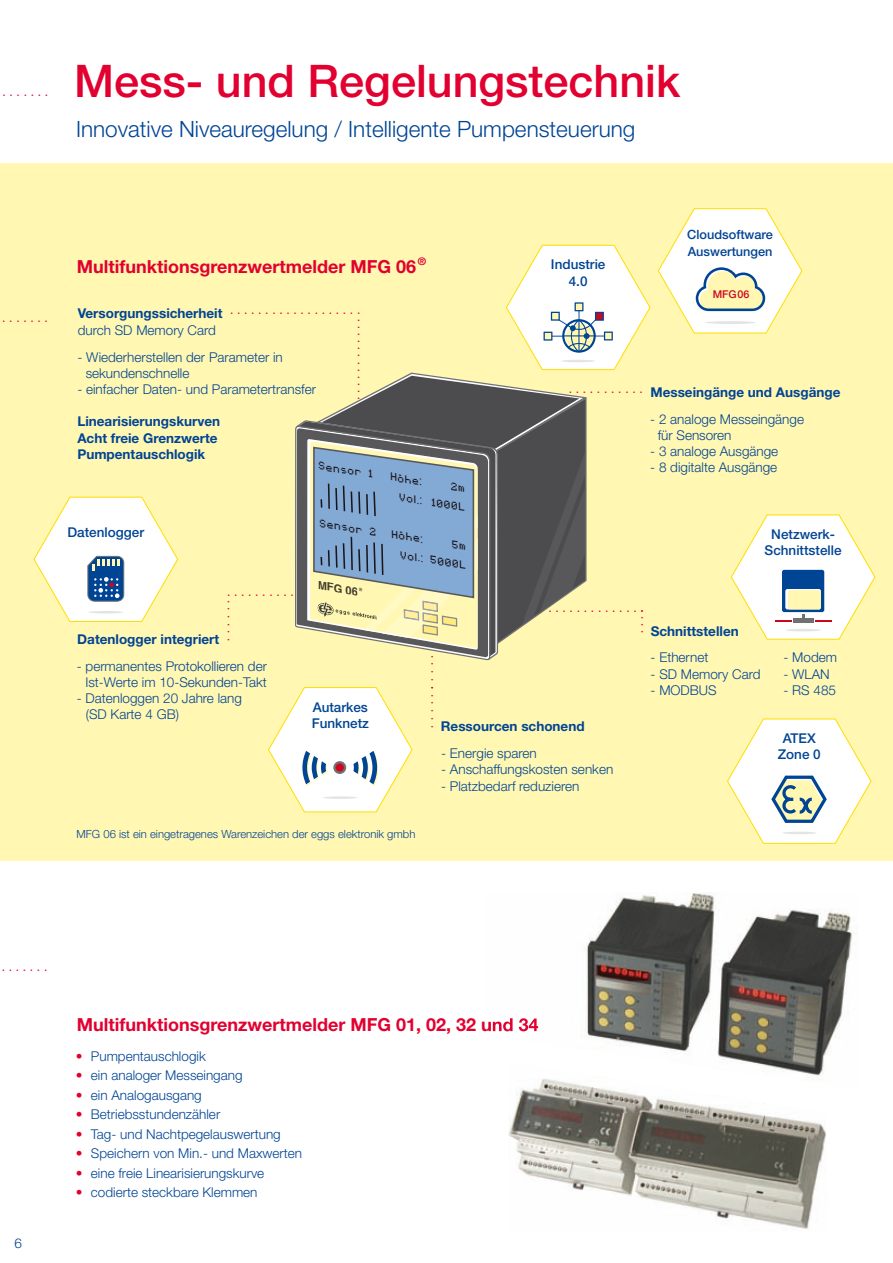
<style>
.page{position:relative;width:893px;height:1263px;background:#fff}
.page>*{position:absolute;margin:0;border:0;box-sizing:border-box;transform-origin:0 0}
.t1{font:500 45px "Helvetica Neue";color:#e20030}
.t2{font:300 22.5px "Helvetica Neue";color:#004494}
.t3{font:700 18px "Helvetica Neue";color:#e20030}
.t4{font:italic 17.25px/18.9px "SGK100";color:#1a171c;text-align:right}
.t5{font:300 13.5px/19.5px "Helvetica Neue";color:#004494}
.t6{font:700 13.5px/16.2px "Helvetica Neue";color:#004494}
.t7{font:500 13.5px/16.2px "Helvetica Neue";color:#004494;text-align:center}
.t8{font:300 13.5px/19.5px "Helvetica Neue";color:#e20030;text-align:justify}
.t9{font:500 12.75px/16.2px "Helvetica Neue";color:#004494}
.t10{font:12.15px "Helvetica Neue";color:#e20030}
.t11{font:300 11.25px "Helvetica Neue";color:#004494}
.t12{font:italic 700 11.25px "Helvetica";color:#3f3d2c}
.t13{font:500 10.8px "Helvetica Neue";color:#cd071e}
</style>
<div class="page">
<div style="left:0;top:164px;width:893px;height:697px;background:#fff7b2"></div>
<img style="left:509px;top:1090px;width:266px;height:134px">
<img style="left:775px;top:1117px;width:51px;height:113px">
<img style="left:521px;top:893px;width:331px;height:197px">
<img style="left:486px;top:1018px;width:52px;height:17px">
<svg style="left:731px;top:514px;width:145px;height:126px"></svg>
<div style="left:782px;top:570px;width:42px;height:42px;background:#004494;border-radius:2px"></div>
<div style="left:785px;top:589px;width:36px;height:20px;background:#fff;border-radius:2px"></div>
<div style="left:788px;top:590px;width:33px;height:19px;background:#fff7b2;border-radius:2px"></div>
<svg style="left:268px;top:687px;width:145px;height:125px"></svg>
<svg style="left:334px;top:762px;width:11px;height:11px"></svg>
<div style="left:333px;top:761px;width:13px;height:13px;border:2px solid #707173;border-radius:50%"></div>
<hr style="left:323px;top:796px;width:35px;height:3px;background:#e3e4e5;border-radius:50%">
<svg style="left:658px;top:208px;width:145px;height:126px"></svg>
<svg style="left:727px;top:718px;width:145px;height:126px"></svg>
<hr style="left:782px;top:832px;width:35px;height:2px;background:#e3e4e5;border-radius:50%">
<svg style="left:33px;top:496px;width:145px;height:126px"></svg>
<svg style="left:295px;top:426px;width:195px;height:234px"></svg>
<svg style="left:297px;top:244px;width:354px;height:413px"></svg>
<p class="t10" style="left:3px;top:88px;width:47px">· · · · · · ·</p>
<h1 class="t1" style="left:74px;top:54px;width:608px">Mess- und Regelungstechnik</h1>
<h2 class="t2" style="left:76px;top:115px;width:561px">Innovative Niveauregelung / Intelligente Pumpensteuerung</h2>
<p class="t10" style="left:2px;top:313px;width:47px">· · · · · · ·</p>
<h3 class="t3" style="left:77px;top:255px;width:351px">Multifunktionsgrenzwertmelder MFG 06 <sup>®</sup></h3>
<p class="t6" style="left:78px;top:305px;width:146px">Versorgungssicherheit</p>
<p class="t5" style="left:78px;top:320px;width:140px">durch SD Memory Card</p>
<p class="t5" style="left:86px;top:348px;width:199px;line-height:16.2px;text-indent:-8px">- Wiederherstellen der Parameter in sekundenschnelle</p>
<p class="t5" style="left:77px;top:379px;width:240px">- einfacher Daten- und Parametertransfer</p>
<p class="t6" style="left:77px;top:413px;width:144px">Linearisierungskurven<br>Acht freie Grenzwerte<br>Pumpentauschlogik</p>
<p class="t10" style="left:230px;top:305px;width:132px">· · · · · · · · · · · · · · · · · · ·</p>
<p class="t10" style="left:351px;top:414px;width:96px;rotate:-90deg">· · · · · · · · · · · · · ·</p>
<p class="t4" style="left:321px;top:456px;width:56px;rotate:9deg">Sensor 1</p>
<p class="t7" style="left:68px;top:524px;width:78px">Datenlogger</p>
<p class="t4" style="left:322px;top:513px;width:58px;rotate:9deg">Sensor 2</p>
<p class="t10" style="left:227px;top:587px;width:82px">· · · · · · · · · · · ·</p>
<p class="t12" style="left:320px;top:575px;width:46px;rotate:10deg">MFG 06<sup>®</sup></p>
<p class="t4" style="left:393px;top:467px;width:36px;rotate:9deg">Höhe:<br>Vol.:</p>
<p class="t4" style="left:394px;top:524px;width:33px;rotate:9deg">Höhe:</p>
<p class="t4" style="left:437px;top:474px;width:35px;rotate:9deg">2m<br>1000L</p>
<p class="t4" style="left:406px;top:526px;width:68px;rotate:9deg">5m<br>Vol.: 5000L</p>
<p class="t7" style="left:551px;top:256px;width:56px">Industrie<br>4.0</p>
<p class="t10" style="left:569px;top:384px;width:76px">· · · · · · · · · · ·</p>
<p class="t6" style="left:77px;top:631px;width:143px">Datenlogger integriert</p>
<p class="t10" style="left:237px;top:600px;width:42px;rotate:90deg">· · · · · ·</p>
<p class="t5" style="left:77px;top:658px;width:192px;line-height:16.2px;text-align:right">- permanentes Protokollieren der<br>Ist-Werte im 10-Sekunden-Takt</p>
<p class="t5" style="left:86px;top:690px;width:158px;line-height:16.2px;text-indent:-9px">- Datenloggen 20 Jahre lang (SD Karte 4 GB)</p>
<p class="t7" style="left:312px;top:699px;width:59px;text-align:left">Autarkes<br>Funknetz</p>
<p class="t10" style="left:440px;top:617px;width:112px;rotate:90deg">· · · · · · · · · · · · · · ·</p>
<p class="t10" style="left:644px;top:619px;width:5px;rotate:-180deg">·</p>
<p class="t10" style="left:650px;top:616px;width:19px;rotate:90deg">· · ·</p>
<p class="t10" style="left:548px;top:603px;width:97px">· · · · · · · · · · · · · ·</p>
<p class="t6" style="left:441px;top:718px;width:145px">Ressourcen schonend</p>
<p class="t5" style="left:441px;top:743px;width:97px">- Energie sparen</p>
<p class="t5" style="left:441px;top:760px;width:174px">- Anschaffungskosten senken</p>
<p class="t5" style="left:441px;top:776px;width:140px">- Platzbedarf reduzieren</p>
<p class="t9" style="left:687px;top:227px;width:87px">Cloudsoftware<br>Auswertungen</p>
<p class="t13" style="left:713px;top:287px;width:38px">MFG06</p>
<p class="t6" style="left:650px;top:384px;width:191px">Messeingänge und Ausgänge</p>
<p class="t5" style="left:658px;top:411px;width:148px;line-height:16.2px;text-indent:-8px">- 2 analoge Messeingänge für Sensoren</p>
<p class="t5" style="left:650px;top:441px;width:130px">- 3 analoge Ausgänge</p>
<p class="t5" style="left:650px;top:458px;width:129px">- 8 digitalte Ausgänge</p>
<p class="t7" style="left:765px;top:526px;width:79px">Netzwerk-<br>Schnittstelle</p>
<p class="t6" style="left:651px;top:623px;width:89px">Schnittstellen</p>
<p class="t5" style="left:651px;top:648px;width:59px">- Ethernet</p>
<p class="t5" style="left:651px;top:664px;width:111px">- SD Memory Card</p>
<p class="t5" style="left:651px;top:680px;width:68px">- MODBUS</p>
<p class="t5" style="left:783px;top:648px;width:55px">- Modem</p>
<p class="t5" style="left:783px;top:664px;width:48px">- WLAN</p>
<p class="t5" style="left:783px;top:680px;width:54px">- RS 485</p>
<p class="t7" style="left:778px;top:730px;width:45px">ATEX<br>Zone 0</p>
<p class="t11" style="left:77px;top:827px;width:340px">MFG 06 ist ein eingetragenes Warenzeichen der eggs elektronik gmbh</p>
<p class="t10" style="left:2px;top:962px;width:47px">· · · · · · ·</p>
<p class="t5" style="left:15px;top:1233px;width:9px">6</p>
<h3 class="t3" style="left:77px;top:1013px;width:463px">Multifunktionsgrenzwertmelder MFG 01, 02, 32 und 34</h3>
<p class="t5" style="left:91px;top:1046px;width:213px">Pumpentauschlogik<br>ein analoger Messeingang<br>ein Analogausgang<br>Betriebsstundenzähler<br>Tag- und Nachtpegelauswertung<br>Speichern von Min.- und Maxwerten eine freie Linearisierungskurve codierte steckbare Klemmen</p>
<p class="t8" style="left:76px;top:1046px;width:8px">• • • • • • • •</p>
</div>
